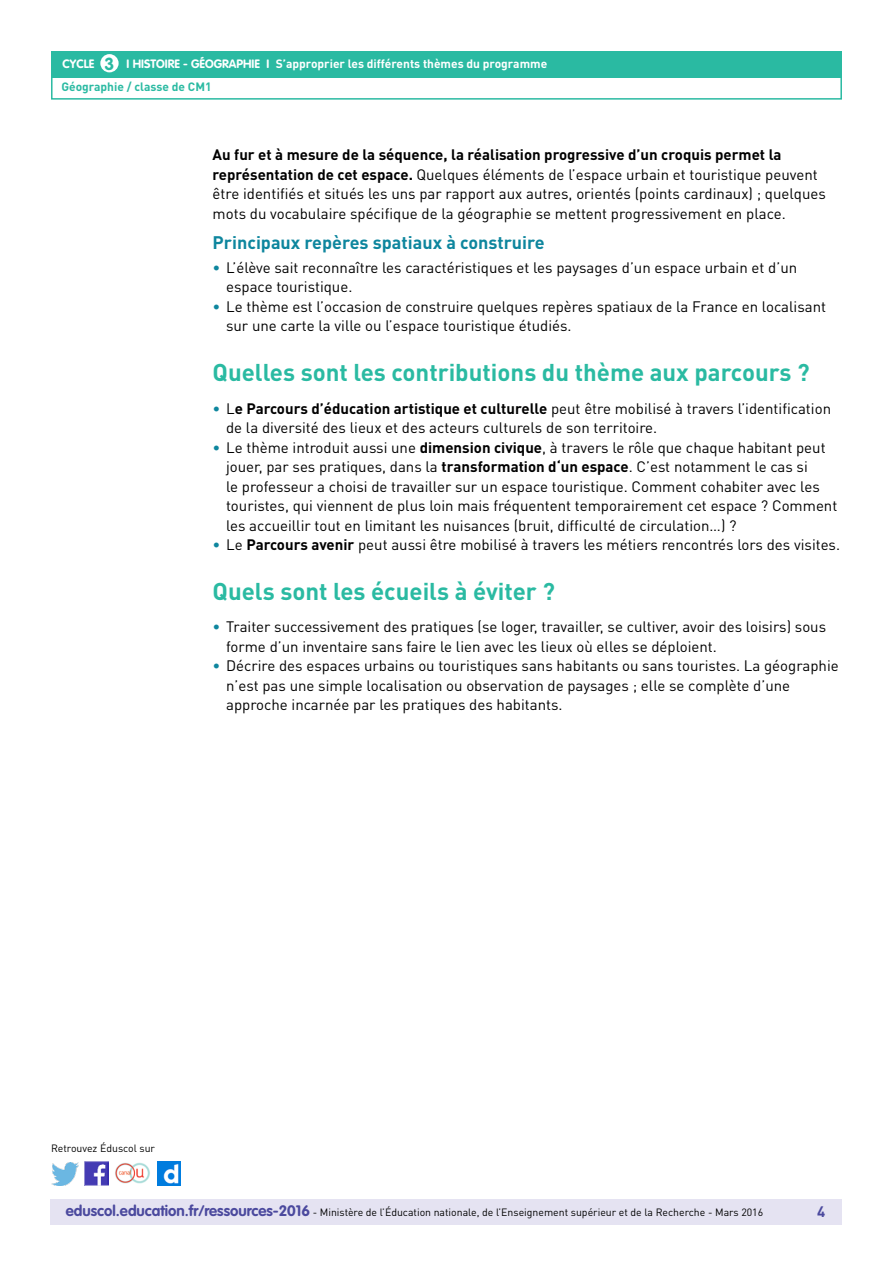
<style>
.page{position:relative;width:893px;height:1263px;background:#fff}
.page>*{position:absolute;margin:0;border:0;box-sizing:border-box;transform-origin:0 0}
.t1{font:700 24px "DIN Pro";color:#2abaa2}
.t2{font:700 18px "DIN Pro";color:#0e869e}
.t3{font:700 17.25px "VAG Rounded Std";color:#2abaa2}
.t4{font:15px/19.5px "DIN Pro";color:#000}
.t5{font:700 15px "DIN Pro";color:#4b499e}
.t6{font:700 12px "DIN Pro";color:#fff}
.t7{font:700 12px "VAG Rounded Std";color:#fff}
.t8{font:700 12px "DIN Pro";color:#2abaa2}
.t9{font:10.5px "DIN Pro";color:#000}
.s1{font-family:"VAG Rounded Std"}
.s2{font-weight:700}
.s3{color:#0e869e}
.s4{font-family:"VAG Rounded Std";font-weight:700;font-size:15px;color:#4b499e}
</style>
<div class="page">
<div style="left:50px;top:1199px;width:791px;height:26px;background:#e5e3f2"></div>
<div style="left:51px;top:51px;width:791px;height:27px;background:#2abaa2"></div>
<div style="left:100px;top:54px;width:19px;height:18px;background:#fff;border-radius:50%"></div>
<div style="left:51px;top:75px;width:791px;height:25px;border:2px solid #2abaa2"></div>
<img style="left:85px;top:1162px;width:23px;height:23px">
<img style="left:51px;top:1163px;width:28px;height:22px">
<img style="left:158px;top:1162px;width:22px;height:23px">
<img style="left:115px;top:1162px;width:35px;height:22px">
<p class="t7" style="left:63px;top:57px;width:33px">CYCLE</p>
<p class="t7" style="left:127px;top:57px;width:123px">I Histoire - Géographie</p>
<p class="t3" style="left:105px;top:53px;width:11px">3</p>
<p class="t6" style="left:266px;top:56px;width:282px"><span class="s1">I</span> S’approprier les différents thèmes du programme</p>
<p class="t8" style="left:61px;top:79px;width:152px">Géographie / classe de CM1</p>
<p class="t4" style="left:213px;top:145px;width:615px"><span class="s2">Au fur et à mesure de la séquence, la réalisation progressive d’un croquis permet la représentation de cet espace.</span> Quelques éléments de l’espace urbain et touristique peuvent être identifiés et situés les uns par rapport aux autres, orientés (points cardinaux) ; quelques mots du vocabulaire spécifique de la géographie se mettent progressivement en place.</p>
<p class="t2" style="left:213px;top:231px;width:334px">Principaux repères spatiaux à construire</p>
<p class="t4" style="left:226px;top:257px;width:573px;text-indent:-14px"><span class="s3">•</span> L’élève sait reconnaître les caractéristiques et les paysages d’un espace urbain et d’un espace touristique.</p>
<p class="t4" style="left:226px;top:296px;width:601px;text-indent:-14px"><span class="s3">•</span> Le thème est l’occasion de construire quelques repères spatiaux de la France en localisant sur une carte la ville ou l’espace touristique étudiés.</p>
<h1 class="t1" style="left:213px;top:357px;width:598px">Quelles sont les contributions du thème aux parcours ?</h1>
<p class="t4" style="left:226px;top:398px;width:606px;text-indent:-14px"><span class="s3">•</span> L<span class="s2">e Parcours d’éducation artistique et culturelle</span> peut être mobilisé à travers l’identification de la diversité des lieux et des acteurs culturels de son territoire.</p>
<p class="t4" style="left:226px;top:437px;width:613px;text-indent:-14px"><span class="s3">•</span> Le thème introduit aussi une <span class="s2">dimension civique</span>, à travers le rôle que chaque habitant peut jouer, par ses pratiques, dans la <span class="s2">transformation d‘un espace</span>. C’est notamment le cas si<br>le professeur a choisi de travailler sur un espace touristique. Comment cohabiter avec les touristes, qui viennent de plus loin mais fréquentent temporairement cet espace ? Comment les accueillir tout en limitant les nuisances (bruit, difficulté de circulation…) ?</p>
<p class="t4" style="left:213px;top:535px;width:629px"><span class="s3">•</span> Le <span class="s2">Parcours avenir</span> peut aussi être mobilisé à travers les métiers rencontrés lors des visites.</p>
<h1 class="t1" style="left:213px;top:576px;width:344px">Quels sont les écueils à éviter ?</h1>
<p class="t4" style="left:226px;top:617px;width:602px;text-indent:-14px"><span class="s3">•</span> Traiter successivement des pratiques (se loger, travailler, se cultiver, avoir des loisirs) sous forme d’un inventaire sans faire le lien avec les lieux où elles se déploient.</p>
<p class="t4" style="left:226px;top:656px;width:614px;text-indent:-14px"><span class="s3">•</span> Décrire des espaces urbains ou touristiques sans habitants ou sans touristes. La géographie n’est pas une simple localisation ou observation de paysages ; elle se complète d’une approche incarnée par les pratiques des habitants.</p>
<p class="t9" style="left:51px;top:1141px;width:106px">Retrouvez Éduscol sur</p>
<p class="t9" style="left:66px;top:1205px;width:699px"><span class="s4">eduscol.education.fr/ressources-2016</span> - Ministère de l’Éducation nationale, de l’Enseignement supérieur et de la Recherche - Mars 2016</p>
<p class="t5" style="left:817px;top:1201px;width:10px">4</p>
</div>
